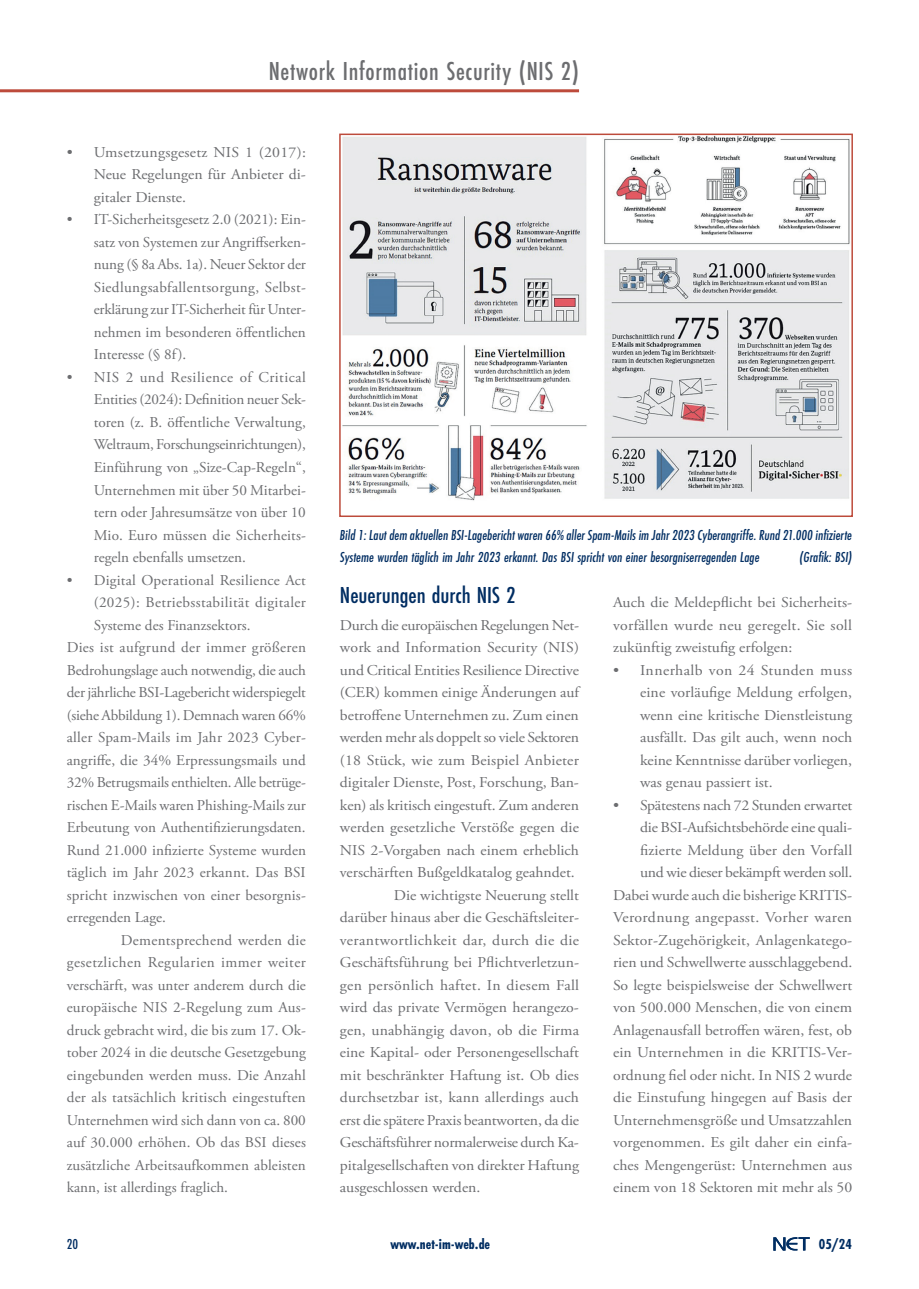
<style>
.page{position:relative;width:919px;height:1289px;background:#fff}
.page>*{position:absolute;margin:0;border:0;box-sizing:border-box;transform-origin:0 0}
.t1{font:500 27px "Futura PT Cond";letter-spacing:.025em;color:#6c6d70}
.t2{font:500 24px "Futura PT Cond";color:#002d62;scale:1.05 1}
.t3{font:15px/22.5px "Adobe Garamond Pro";color:#6c6d70;text-align:justify;scale:1.05 1}
.t4{font:15px/22.5px "Adobe Garamond Pro";color:#6c6d70;text-align:justify}
.t5{font:italic 500 15px/22.5px "Futura PT Cond";color:#002d62}
.t6{font:15px "Adobe Garamond Pro";letter-spacing:.02em;color:#6c6d70;scale:1.05 1}
.t7{font:15px "Adobe Garamond Pro";letter-spacing:.02em;color:#6c6d70}
.t8{font:15px "Adobe Garamond Pro";letter-spacing:-.02em;color:#6c6d70;scale:1.05 1}
.t9{font:15px "Adobe Garamond Pro";letter-spacing:.025em;color:#6c6d70}
.t10{font:15px "Adobe Garamond Pro";letter-spacing:.03em;color:#6c6d70}
.t11{font:700 15px "Futura PT Cond";color:#002d62}
.t12{font:500 15px "Futura PT Cond";color:#002d62}
</style>
<div class="page">
<img style="left:773px;top:1237px;width:36px;height:12px">
<hr style="left:0;top:89px;width:579px;height:3px;background:#bd4b3b">
<img style="left:342px;top:137px;width:507px;height:364px">
<div style="left:339px;top:134px;width:513px;height:383px;border:2px solid #bd4b3b"></div>
<h1 class="t1" style="left:269px;top:55px;width:312px">Network Information Security (NIS 2)</h1>
<p class="t3" style="left:94px;top:141px;width:203px;text-indent:-27px">• Umsetzungsgesetz NIS 1 (2017):<br>Neue Regelungen für Anbieter di&shy;gitaler Dienste.</p>
<p class="t4" style="left:94px;top:209px;width:213px;text-indent:-27px">• IT-Sicherheitsgesetz 2.0 (2021): Ein&shy;satz von Systemen zur Angriffserken&shy;nung (§ 8a Abs. 1a). Neuer Sektor der Siedlungsabfallentsorgung, Selbst&shy;erklärung zur IT-Sicherheit für Unter&shy;nehmen im besonderen öffentlichen Interesse (§ 8f).</p>
<p class="t4" style="left:94px;top:366px;width:213px;text-indent:-27px">• NIS 2 und Resilience of Critical Entities (2024): Definition neuer Sek&shy;toren (z. B. öffentliche Verwaltung, Weltraum, Forschungseinrichtungen), Einführung von „Size-Cap-Regeln“, Unternehmen mit über 50 Mitarbei&shy;tern oder Jahresumsätze von über 10<br>Mio. Euro müssen die Sicherheits&shy;regeln ebenfalls umsetzen.</p>
<p class="t4" style="left:67px;top:569px;width:240px">• Digital Operational Resilience Act</p>
<p class="t9" style="left:94px;top:593px;width:213px">(2025): Betriebsstabilität digitaler</p>
<p class="t4" style="left:94px;top:614px;width:158px">Systeme des Finanzsektors.</p>
<p class="t7" style="left:67px;top:638px;width:241px">Dies ist aufgrund der immer größeren</p>
<p class="t4" style="left:67px;top:659px;width:240px">Bedrohungslage auch notwendig, die auch</p>
<p class="t4" style="left:67px;top:681px;width:241px">der jährliche BSI-Lagebericht widerspiegelt</p>
<p class="t4" style="left:67px;top:704px;width:240px">(siehe Abbildung 1). Demnach waren 66%</p>
<p class="t4" style="left:67px;top:726px;width:240px">aller Spam-Mails im Jahr 2023 Cyber-</p>
<p class="t4" style="left:67px;top:749px;width:240px">angriffe, die 34% Erpressungsmails und</p>
<p class="t4" style="left:67px;top:771px;width:240px">32% Betrugsmails enthielten. Alle betrüge-</p>
<p class="t4" style="left:67px;top:794px;width:240px">rischen E-Mails waren Phishing-Mails zur</p>
<p class="t4" style="left:67px;top:816px;width:240px">Erbeutung von Authentifizierungsdaten.</p>
<p class="t4" style="left:67px;top:839px;width:241px">Rund 21.000 infizierte Systeme wurden</p>
<p class="t4" style="left:67px;top:861px;width:240px">täglich im Jahr 2023 erkannt. Das BSI</p>
<p class="t4" style="left:67px;top:884px;width:240px">spricht inzwischen von einer besorgnis-</p>
<p class="t4" style="left:67px;top:906px;width:101px">erregenden Lage.</p>
<p class="t7" style="left:121px;top:931px;width:186px">Dementsprechend werden die</p>
<p class="t10" style="left:67px;top:953px;width:240px">gesetzlichen Regularien immer weiter</p>
<p class="t4" style="left:67px;top:974px;width:240px">verschärft, was unter anderem durch die</p>
<p class="t4" style="left:67px;top:996px;width:240px">europäische NIS 2-Regelung zum Aus-</p>
<p class="t4" style="left:67px;top:1019px;width:240px">druck gebracht wird, die bis zum 17. Ok-</p>
<p class="t4" style="left:67px;top:1041px;width:240px">tober 2024 in die deutsche Gesetzgebung</p>
<p class="t4" style="left:67px;top:1064px;width:240px">eingebunden werden muss. Die Anzahl</p>
<p class="t4" style="left:67px;top:1086px;width:240px">der als tatsächlich kritisch eingestuften</p>
<p class="t4" style="left:67px;top:1109px;width:240px">Unternehmen wird sich dann von ca. 800</p>
<p class="t4" style="left:67px;top:1131px;width:241px">auf 30.000 erhöhen. Ob das BSI dieses</p>
<p class="t4" style="left:67px;top:1154px;width:240px">zusätzliche Arbeitsaufkommen ableisten</p>
<p class="t4" style="left:67px;top:1176px;width:163px">kann, ist allerdings fraglich.</p>
<p class="t5" style="left:340px;top:523px;width:513px">Bild 1: Laut dem aktuellen BSI-Lagebericht waren 66% aller Spam-Mails im Jahr 2023 Cyberangriffe. Rund 21.000 infizierte<br>Systeme wurden täglich im Jahr 2023 erkannt. Das BSI spricht von einer besorgniserregenden Lage</p>
<p class="t5" style="left:799px;top:545px;width:54px">(Grafik: BSI)</p>
<h2 class="t2" style="left:340px;top:580px;width:169px">Neuerungen durch NIS 2</h2>
<p class="t3" style="left:340px;top:614px;width:229px">Durch die europäischen Regelungen Net-</p>
<p class="t3" style="left:340px;top:636px;width:229px">work and Information Security (NIS)</p>
<p class="t3" style="left:340px;top:659px;width:229px">und Critical Entities Resilience Directive</p>
<p class="t3" style="left:340px;top:681px;width:229px">(CER) kommen einige Änderungen auf</p>
<p class="t3" style="left:340px;top:704px;width:229px">betroffene Unternehmen zu. Zum einen</p>
<p class="t3" style="left:340px;top:726px;width:229px">werden mehr als doppelt so viele Sektoren</p>
<p class="t3" style="left:340px;top:749px;width:229px">(18 Stück, wie zum Beispiel Anbieter</p>
<p class="t3" style="left:340px;top:771px;width:229px">digitaler Dienste, Post, Forschung, Ban-</p>
<p class="t3" style="left:340px;top:794px;width:229px">ken) als kritisch eingestuft. Zum anderen</p>
<p class="t3" style="left:340px;top:816px;width:229px">werden gesetzliche Verstöße gegen die</p>
<p class="t3" style="left:340px;top:839px;width:229px">NIS 2-Vorgaben nach einem erheblich</p>
<p class="t3" style="left:340px;top:861px;width:225px">verschärften Bußgeldkatalog geahndet.</p>
<p class="t3" style="left:394px;top:884px;width:178px">Die wichtigste Neuerung stellt</p>
<p class="t3" style="left:340px;top:906px;width:229px">darüber hinaus aber die Geschäftsleiter-</p>
<p class="t6" style="left:340px;top:931px;width:229px">verantwortlichkeit dar, durch die die</p>
<p class="t3" style="left:340px;top:951px;width:229px">Geschäftsführung bei Pflichtverletzun-</p>
<p class="t6" style="left:340px;top:976px;width:229px">gen persönlich haftet. In diesem Fall</p>
<p class="t3" style="left:340px;top:996px;width:229px">wird das private Vermögen herangezo-</p>
<p class="t3" style="left:340px;top:1019px;width:229px">gen, unabhängig davon, ob die Firma</p>
<p class="t3" style="left:340px;top:1041px;width:229px">eine Kapital- oder Personengesellschaft</p>
<p class="t3" style="left:340px;top:1064px;width:229px">mit beschränkter Haftung ist. Ob dies</p>
<p class="t3" style="left:340px;top:1086px;width:229px">durchsetzbar ist, kann allerdings auch</p>
<p class="t3" style="left:340px;top:1109px;width:229px">erst die spätere Praxis beantworten, da die</p>
<p class="t8" style="left:340px;top:1133px;width:229px">Geschäftsführer normalerweise durch Ka-</p>
<p class="t3" style="left:340px;top:1154px;width:229px">pitalgesellschaften von direkter Haftung</p>
<p class="t3" style="left:340px;top:1176px;width:135px">ausgeschlossen werden.</p>
<p class="t3" style="left:613px;top:591px;width:229px">Auch die Meldepflicht bei Sicherheits&shy;vorfällen wurde neu geregelt. Sie soll zukünftig zweistufig erfolgen:</p>
<p class="t3" style="left:640px;top:659px;width:203px;text-indent:-27px">• Innerhalb von 24 Stunden muss eine vorläufige Meldung erfolgen, wenn eine kritische Dienstleistung ausfällt. Das gilt auch, wenn noch keine Kenntnisse darüber vorliegen, was genau passiert ist.</p>
<p class="t3" style="left:613px;top:794px;width:229px;text-align:right">• Spätestens nach 72 Stunden erwartet die BSI-Aufsichtsbehörde eine quali&shy;fizierte Meldung über den Vorfall und wie dieser bekämpft werden soll.<br>Dabei wurde auch die bisherige KRITIS-Verordnung angepasst. Vorher waren Sektor-Zugehörigkeit, Anlagenkatego&shy;rien und Schwellwerte ausschlaggebend.<br>So legte beispielsweise der Schwellwert von 500.000 Menschen, die von einem Anlagenausfall betroffen wären, fest, ob ein Unternehmen in die KRITIS-Ver&shy;ordnung fiel oder nicht. In NIS 2 wurde die Einstufung hingegen auf Basis der Unternehmensgröße und Umsatzzahlen vorgenommen. Es gilt daher ein einfa&shy;ches Mengengerüst: Unternehmen aus einem von 18 Sektoren mit mehr als 50</p>
<p class="t12" style="left:67px;top:1234px;width:13px">20</p>
<p class="t11" style="left:390px;top:1235px;width:101px">www.net-im-web.de</p>
<p class="t11" style="left:818px;top:1235px;width:35px">05/24</p>
</div>
